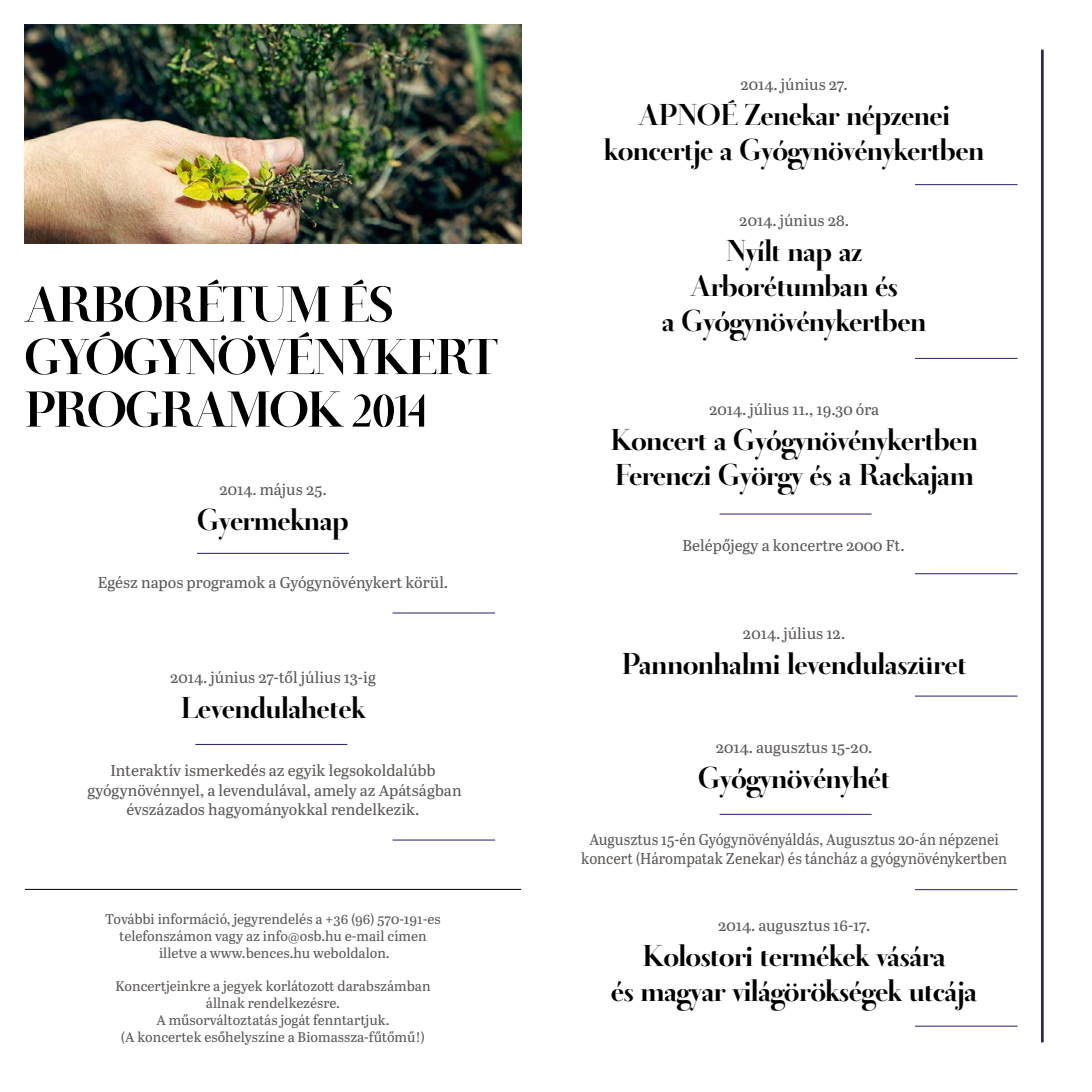
<style>
.page{position:relative;width:1092px;height:1092px;background:#fff}
.page>*{position:absolute;margin:0;border:0;box-sizing:border-box;transform-origin:0 0}
.t1{font:700 52.5px/52.5px "Didot Display";letter-spacing:-.02em;color:#000}
.t2{font:700 31.5px/35px "Didot Display";color:#000;text-align:center}
.t3{font:15.75px/19.2px "Abril Text";color:#5c5957;text-align:center}
.t4{font:15.75px/19.2px "Abril Text";color:#5c5957;text-align:center;scale:.93 1}
.t5{font:14px/16.8px "Abril Text";color:#5c5957;text-align:center}
</style>
<div class="page">
<img style="left:25px;top:25px;width:496px;height:218px">
<hr style="left:197px;top:553px;width:152px;height:1px;background:#2d1b69">
<hr style="left:195px;top:744px;width:152px;height:1px;background:#2d1b69">
<hr style="left:1040px;top:50px;width:3px;height:992px;background:#2d1b69">
<hr style="left:914px;top:184px;width:103px;height:1px;background:#2d1b69">
<hr style="left:914px;top:358px;width:103px;height:1px;background:#2d1b69">
<hr style="left:914px;top:573px;width:103px;height:1px;background:#2d1b69">
<hr style="left:25px;top:888px;width:496px;height:1px;background:#000">
<hr style="left:914px;top:695px;width:103px;height:1px;background:#2d1b69">
<hr style="left:392px;top:612px;width:103px;height:1px;background:#2d1b69">
<hr style="left:392px;top:839px;width:103px;height:1px;background:#2d1b69">
<hr style="left:914px;top:1025px;width:103px;height:1px;background:#2d1b69">
<hr style="left:719px;top:513px;width:152px;height:1px;background:#2d1b69">
<hr style="left:914px;top:889px;width:103px;height:1px;background:#2d1b69">
<hr style="left:719px;top:813px;width:152px;height:1px;background:#2d1b69">
<h1 class="t1" style="left:25px;top:277px;width:474px">ARBORÉTUM ÉS<br>GYÓGYNÖVÉNYKERT<br>PROGRAMOK 2014</h1>
<p class="t3" style="left:219px;top:479px;width:109px">2014. május 25.</p>
<h2 class="t2" style="left:197px;top:501px;width:152px">Gyermeknap</h2>
<p class="t3" style="left:98px;top:571px;width:352px">Egész napos programok a Gyógynövénykert körül.</p>
<p class="t3" style="left:170px;top:667px;width:207px">2014. június 27-től július 13-ig</p>
<h2 class="t2" style="left:181px;top:690px;width:186px">Levendulahetek</h2>
<p class="t3" style="left:87px;top:760px;width:375px">Interaktív ismerkedés az egyik legsokoldalúbb gyógynövénnyel, a levendulával, amely az Apátságban évszázados hagyományokkal rendelkezik.</p>
<p class="t5" style="left:105px;top:910px;width:337px">További információ, jegyrendelés a +36 (96) 570-191-es telefonszámon vagy az info@osb.hu e-mail címen illetve a www.bences.hu weboldalon.</p>
<p class="t5" style="left:115px;top:977px;width:317px">Koncertjeinkre a jegyek korlátozott darabszámban állnak rendelkezésre.<br>A műsorváltoztatás jogát fenntartjuk.<br>(A koncertek esőhelyszíne a Biomassza-fűtőmű!)</p>
<p class="t3" style="left:740px;top:74px;width:109px">2014. június 27.</p>
<h2 class="t2" style="left:604px;top:96px;width:381px">APNOÉ Zenekar népzenei koncertje a Gyógynövénykertben</h2>
<p class="t3" style="left:739px;top:210px;width:111px">2014. június 28.</p>
<h2 class="t2" style="left:662px;top:233px;width:265px">Nyílt nap az<br>Arborétumban és<br>a Gyógynövénykertben</h2>
<p class="t3" style="left:709px;top:399px;width:172px">2014. július 11., 19.30 óra</p>
<h2 class="t2" style="left:610px;top:421px;width:368px;text-align:left">Koncert a Gyógynövénykertben<br>Ferenczi György és a Rackajam</h2>
<p class="t3" style="left:682px;top:535px;width:224px">Belépőjegy a koncertre 2000 Ft.</p>
<p class="t3" style="left:743px;top:623px;width:104px">2014. július 12.</p>
<h2 class="t2" style="left:622px;top:646px;width:346px">Pannonhalmi levendulaszüret</h2>
<p class="t3" style="left:715px;top:737px;width:158px">2014. augusztus 15-20.</p>
<h2 class="t2" style="left:698px;top:760px;width:193px">Gyógynövényhét</h2>
<p class="t4" style="left:581px;top:828px;width:459px">Augusztus 15-én Gyógynövényáldás, Augusztus 20-án népzenei koncert (Hárompatak Zenekar) és táncház a gyógynövénykertben</p>
<p class="t3" style="left:718px;top:914px;width:154px">2014. augusztus 16-17.</p>
<h2 class="t2" style="left:611px;top:937px;width:367px">Kolostori termékek vására<br>és magyar világörökségek utcája</h2>
</div>
